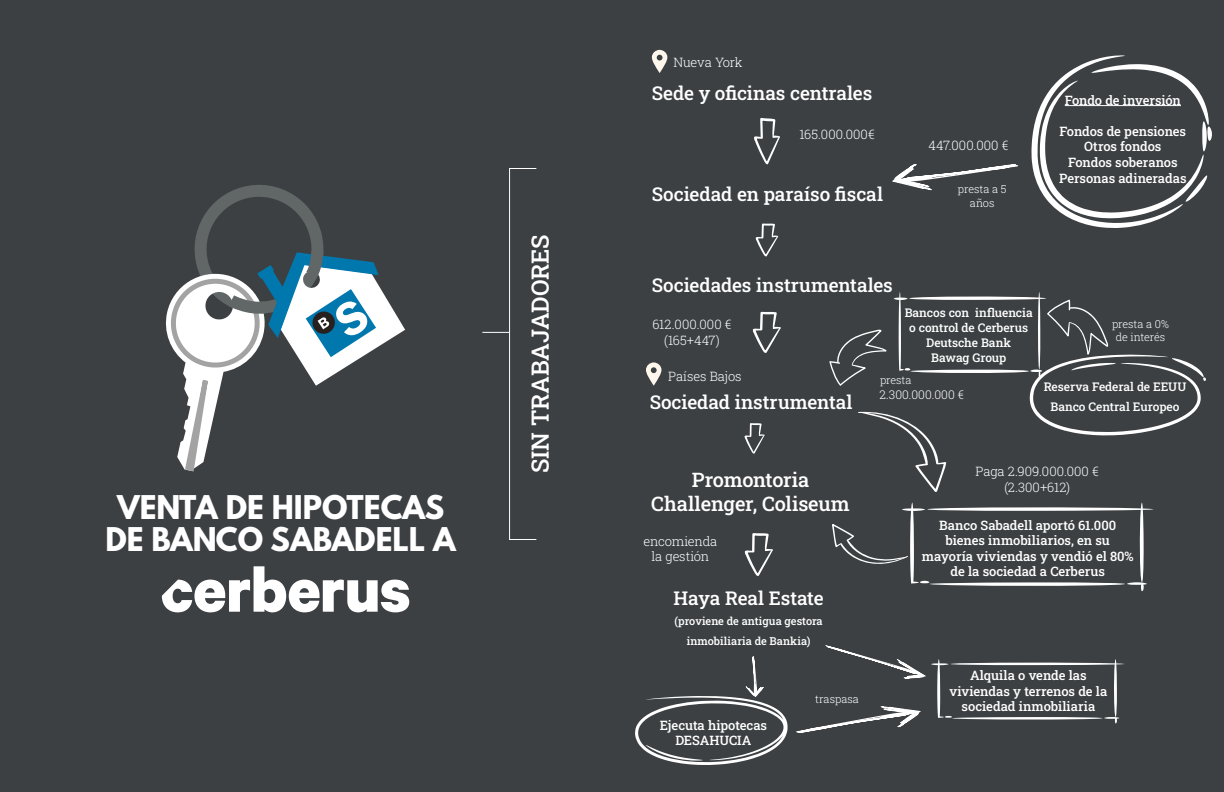
<style>
.page{position:relative;width:1224px;height:792px;background:#3c4043}
.page>*{position:absolute;margin:0;border:0;box-sizing:border-box;transform-origin:0 0}
.t1{font:700 29px/32px "League Spartan";color:#fff;text-align:center}
.t2{font:500 24px "Roboto Slab";letter-spacing:-.005em;color:#fff}
.t3{font:500 20px/24px "Roboto Slab";letter-spacing:-.01em;color:#fff;text-align:center}
.t4{font:500 19px "Roboto Slab";letter-spacing:-.005em;color:#fff}
.t5{font:500 13px/15.6px "Roboto Slab";letter-spacing:-.005em;color:#fff;text-align:center}
.t6{font:300 13px/15.6px "Roboto Slab";letter-spacing:-.005em;color:#fff;text-align:center}
.t7{font:500 12px/15px "Roboto Slab";letter-spacing:-.005em;color:#fff;text-align:center}
.t8{font:300 12px "Roboto Slab";letter-spacing:.005em;color:#fff}
.t9{font:500 11px/20px "Roboto Slab";letter-spacing:.005em;color:#fff;text-align:center}
.t10{font:300 11px/13.2px "Roboto Slab";letter-spacing:-.005em;color:#fff;text-align:center}
</style>
<div class="page">
<svg style="left:652px;top:50px;width:15px;height:23px"></svg>
<svg style="left:646px;top:362px;width:15px;height:24px"></svg>
<svg style="left:753px;top:312px;width:28px;height:41px"></svg>
<svg style="left:756px;top:223px;width:22px;height:34px"></svg>
<svg style="left:754px;top:118px;width:26px;height:46px"></svg>
<svg style="left:745px;top:423px;width:20px;height:31px"></svg>
<svg style="left:745px;top:533px;width:28px;height:43px"></svg>
<svg style="left:1031px;top:55px;width:181px;height:173px"></svg>
<svg style="left:892px;top:164px;width:126px;height:26px"></svg>
<svg style="left:832px;top:502px;width:322px;height:90px"></svg>
<svg style="left:635px;top:656px;width:153px;height:109px"></svg>
<svg style="left:796px;top:645px;width:328px;height:88px"></svg>
<svg style="left:829px;top:292px;width:377px;height:200px"></svg>
<svg style="left:510px;top:168px;width:26px;height:1px"></svg>
<hr style="left:509px;top:168px;width:1px;height:372px;background:#fff">
<svg style="left:510px;top:539px;width:26px;height:1px"></svg>
<svg style="left:482px;top:332px;width:27px;height:1px"></svg>
<svg style="left:162px;top:566px;width:247px;height:46px"></svg>
<svg style="left:165px;top:185px;width:240px;height:287px"></svg>
<h1 class="t1" style="left:105px;top:491px;width:352px">VENTA DE HIPOTECAS<br>DE BANCO SABADELL A</h1>
<h2 class="t2" style="left:524px;top:473px;width:240px;rotate:-90deg">SIN TRABAJADORES</h2>
<p class="t6" style="left:674px;top:54px;width:70px">Nueva York</p>
<h3 class="t4" style="left:652px;top:80px;width:222px">Sede y oficinas centrales</h3>
<p class="t6" style="left:799px;top:126px;width:77px">165.000.000€</p>
<h3 class="t4" style="left:652px;top:181px;width:233px">Sociedad en paraíso fiscal</h3>
<p class="t6" style="left:928px;top:137px;width:81px">447.000.000 €</p>
<p class="t10" style="left:958px;top:183px;width:50px">presta a 5 años</p>
<p class="t5" style="left:1065px;top:92px;width:118px">Fondo de inversión</p>
<p class="t5" style="left:1059px;top:123px;width:129px">Fondos de pensiones<br>Otros fondos<br>Fondos soberanos<br>Personas adineradas</p>
<h3 class="t4" style="left:652px;top:272px;width:242px">Sociedades instrumentales</h3>
<p class="t6" style="left:652px;top:317px;width:81px">612.000.000 € (165+447)</p>
<p class="t7" style="left:905px;top:304px;width:130px">Bancos con influencia o control de Cerberus<br>Deutsche Bank<br>Bawag Group</p>
<p class="t6" style="left:668px;top:368px;width:75px">Países Bajos</p>
<h3 class="t4" style="left:650px;top:389px;width:204px">Sociedad instrumental</h3>
<p class="t10" style="left:880px;top:373px;width:33px">presta</p>
<p class="t8" style="left:879px;top:387px;width:86px">2.300.000.000 €</p>
<p class="t10" style="left:1112px;top:317px;width:58px">presta a 0% de interés</p>
<p class="t7" style="left:1044px;top:376px;width:144px;line-height:20px">Reserva Federal de EEUU<br>Banco Central Europeo</p>
<h3 class="t3" style="left:651px;top:468px;width:200px">Promontoria<br>Challenger, Coliseum</h3>
<p class="t6" style="left:643px;top:533px;width:76px">encomienda la gestión</p>
<h3 class="t4" style="left:674px;top:585px;width:152px">Haya Real Estate</h3>
<p class="t9" style="left:674px;top:611px;width:150px">(proviene de antigua gestora inmobiliaria de Bankia)</p>
<p class="t5" style="left:660px;top:717px;width:109px">Ejecuta hipotecas<br>DESAHUCIA</p>
<p class="t10" style="left:815px;top:692px;width:45px">traspasa</p>
<p class="t6" style="left:976px;top:464px;width:125px">Paga 2.909.000.000 € (2.300+612)</p>
<p class="t5" style="left:922px;top:517px;width:213px">Banco Sabadell aportó 61.000 bienes inmobiliarios, en su mayoría viviendas y vendió el 80% de la sociedad a Cerberus</p>
<p class="t5" style="left:950px;top:667px;width:159px">Alquila o vende las viviendas y terrenos de la sociedad inmobiliaria</p>
</div>
